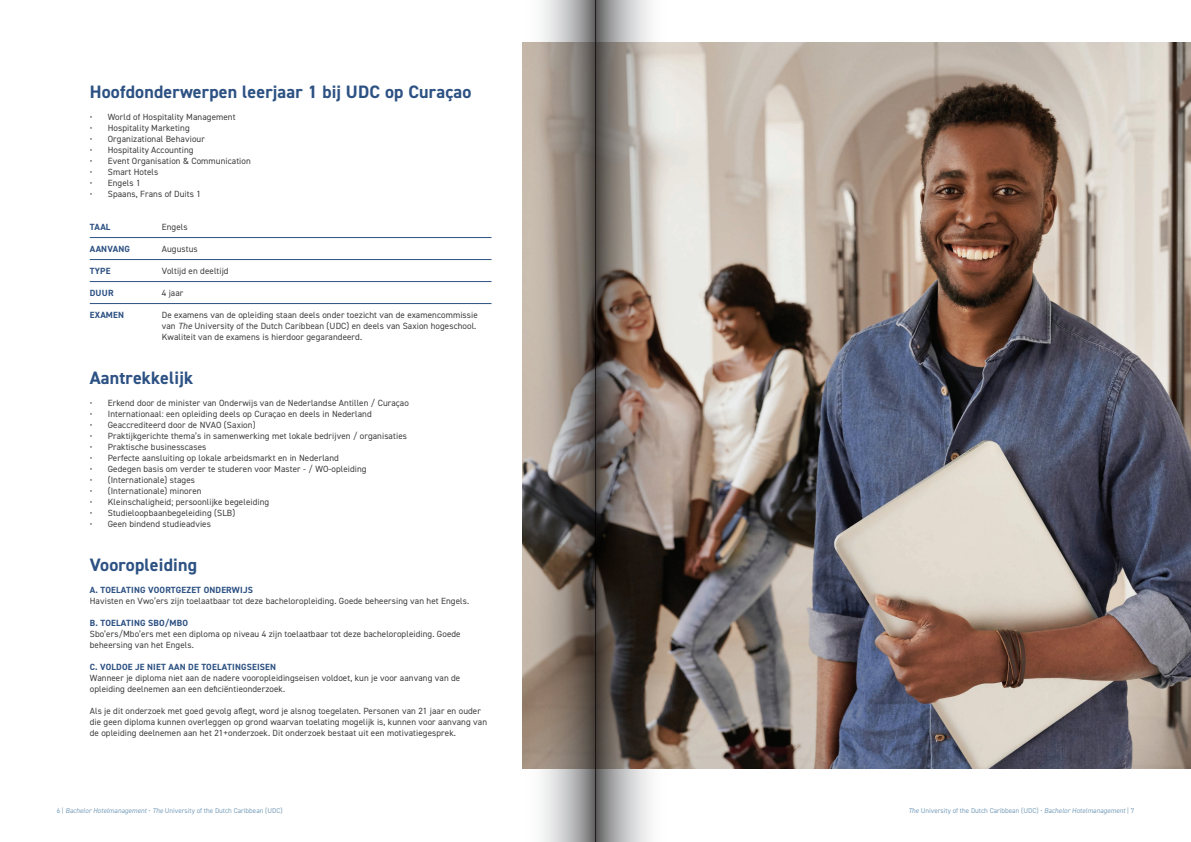
<style>
.page{position:relative;width:1191px;height:842px;background:#fff}
.page>*{position:absolute;margin:0;border:0;box-sizing:border-box;transform-origin:0 0}
.t1{font:700 18px "DIN2014";letter-spacing:.01em;color:#2c5183}
.t2{font:9px/11px "DIN2014";letter-spacing:.01em;color:#3e3e3f}
.t3{font:700 9px "DIN2014";letter-spacing:.02em;color:#2c5183}
.t4{font:7px "DIN2014";color:#7ba0bc}
.s1{font-style:italic}
</style>
<div class="page">
<hr style="left:90px;top:237px;width:401px;height:1px;background:#2c5183">
<hr style="left:90px;top:259px;width:401px;height:1px;background:#2c5183">
<hr style="left:90px;top:281px;width:401px;height:1px;background:#2c5183">
<hr style="left:90px;top:303px;width:401px;height:1px;background:#2c5183">
<img style="left:523px;top:43px;width:668px;height:726px">
<svg style="left:524px;top:0;width:71px;height:842px;background:#958b83"></svg>
<svg style="left:595px;top:0;width:71px;height:842px;background:#827871"></svg>
<p class="t1" style="left:90px;top:79px;width:383px">Hoofdonderwerpen leerjaar 1 bij UDC op Curaçao</p>
<p class="t2" style="left:90px;top:111px;width:147px">• World of Hospitality Management</p>
<p class="t2" style="left:90px;top:122px;width:101px">• Hospitality Marketing</p>
<p class="t2" style="left:90px;top:133px;width:117px">• Organizational Behaviour</p>
<p class="t2" style="left:90px;top:144px;width:105px">• Hospitality Accounting</p>
<p class="t2" style="left:90px;top:155px;width:162px">• Event Organisation &amp; Communication</p>
<p class="t2" style="left:90px;top:166px;width:70px">• Smart Hotels</p>
<p class="t2" style="left:90px;top:177px;width:52px">• Engels 1</p>
<p class="t2" style="left:90px;top:188px;width:113px">• Spaans, Frans of Duits 1</p>
<p class="t3" style="left:90px;top:220px;width:22px">TAAL</p>
<p class="t2" style="left:162px;top:221px;width:27px">Engels</p>
<p class="t3" style="left:90px;top:242px;width:42px">AANVANG</p>
<p class="t2" style="left:162px;top:243px;width:37px">Augustus</p>
<p class="t3" style="left:90px;top:264px;width:22px">TYPE</p>
<p class="t2" style="left:162px;top:265px;width:68px">Voltijd en deeltijd</p>
<p class="t3" style="left:90px;top:286px;width:25px">DUUR</p>
<p class="t2" style="left:162px;top:287px;width:23px">4 jaar</p>
<p class="t3" style="left:90px;top:308px;width:36px">EXAMEN</p>
<p class="t2" style="left:162px;top:309px;width:317px">De examens van de opleiding staan deels onder toezicht van de examencommissie</p>
<p class="t2" style="left:162px;top:320px;width:316px">van <span class="s1">The</span> University of the Dutch Caribbean (UDC) en deels van Saxion hogeschool.</p>
<p class="t2" style="left:162px;top:331px;width:202px">Kwaliteit van de examens is hierdoor gegarandeerd.</p>
<p class="t1" style="left:90px;top:365px;width:105px">Aantrekkelijk</p>
<p class="t2" style="left:90px;top:397px;width:320px">• Erkend door de minister van Onderwijs van de Nederlandse Antillen / Curaçao</p>
<p class="t2" style="left:90px;top:408px;width:283px">• Internationaal: een opleiding deels op Curaçao en deels in Nederland</p>
<p class="t2" style="left:90px;top:419px;width:167px">• Geaccrediteerd door de NVAO (Saxion)</p>
<p class="t2" style="left:90px;top:430px;width:319px">• Praktijkgerichte thema’s in samenwerking met lokale bedrijven / organisaties</p>
<p class="t2" style="left:90px;top:441px;width:118px">• Praktische businesscases</p>
<p class="t2" style="left:90px;top:452px;width:251px">• Perfecte aansluiting op lokale arbeidsmarkt en in Nederland</p>
<p class="t2" style="left:90px;top:463px;width:278px">• Gedegen basis om verder te studeren voor Master - / WO-opleiding</p>
<p class="t2" style="left:90px;top:474px;width:107px">• (Internationale) stages</p>
<p class="t2" style="left:90px;top:485px;width:113px">• (Internationale) minoren</p>
<p class="t2" style="left:90px;top:496px;width:181px">• Kleinschaligheid; persoonlijke begeleiding</p>
<p class="t2" style="left:90px;top:507px;width:147px">• Studieloopbaanbegeleiding (SLB)</p>
<p class="t2" style="left:90px;top:518px;width:123px">• Geen bindend studieadvies</p>
<p class="t1" style="left:90px;top:552px;width:109px">Vooropleiding</p>
<p class="t3" style="left:90px;top:583px;width:165px">A. TOELATING VOORTGEZET ONDERWIJS</p>
<p class="t2" style="left:90px;top:595px;width:381px">Havisten en Vwo’ers zijn toelaatbaar tot deze bacheloropleiding. Goede beheersing van het Engels.</p>
<p class="t3" style="left:90px;top:616px;width:100px">B. TOELATING SBO/MBO</p>
<p class="t2" style="left:90px;top:628px;width:372px">Sbo’ers/Mbo’ers met een diploma op niveau 4 zijn toelaatbaar tot deze bacheloropleiding. Goede beheersing van het Engels.</p>
<p class="t3" style="left:90px;top:660px;width:188px">C. VOLDOE JE NIET AAN DE TOELATINGSEISEN</p>
<p class="t2" style="left:90px;top:672px;width:372px">Wanneer je diploma niet aan de nadere vooropleidingseisen voldoet, kun je voor aanvang van de opleiding deelnemen aan een deficiëntieonderzoek.</p>
<p class="t2" style="left:90px;top:705px;width:399px">Als je dit onderzoek met goed gevolg aflegt, word je alsnog toegelaten. Personen van 21 jaar en ouder die geen diploma kunnen overleggen op grond waarvan toelating mogelijk is, kunnen voor aanvang van de opleiding deelnemen aan het 21+onderzoek. Dit onderzoek bestaat uit een motivatiegesprek.</p>
<p class="t4" style="left:57px;top:806px;width:227px">6 | <span class="s1">Bachelor Hotelmanagement</span> • <span class="s1">The</span> University of the Dutch Caribbean (UDC)</p>
<p class="t4" style="left:908px;top:806px;width:227px"><span class="s1">The</span> University of the Dutch Caribbean (UDC) • <span class="s1">Bachelor Hotelmanagement</span> | 7</p>
</div>
